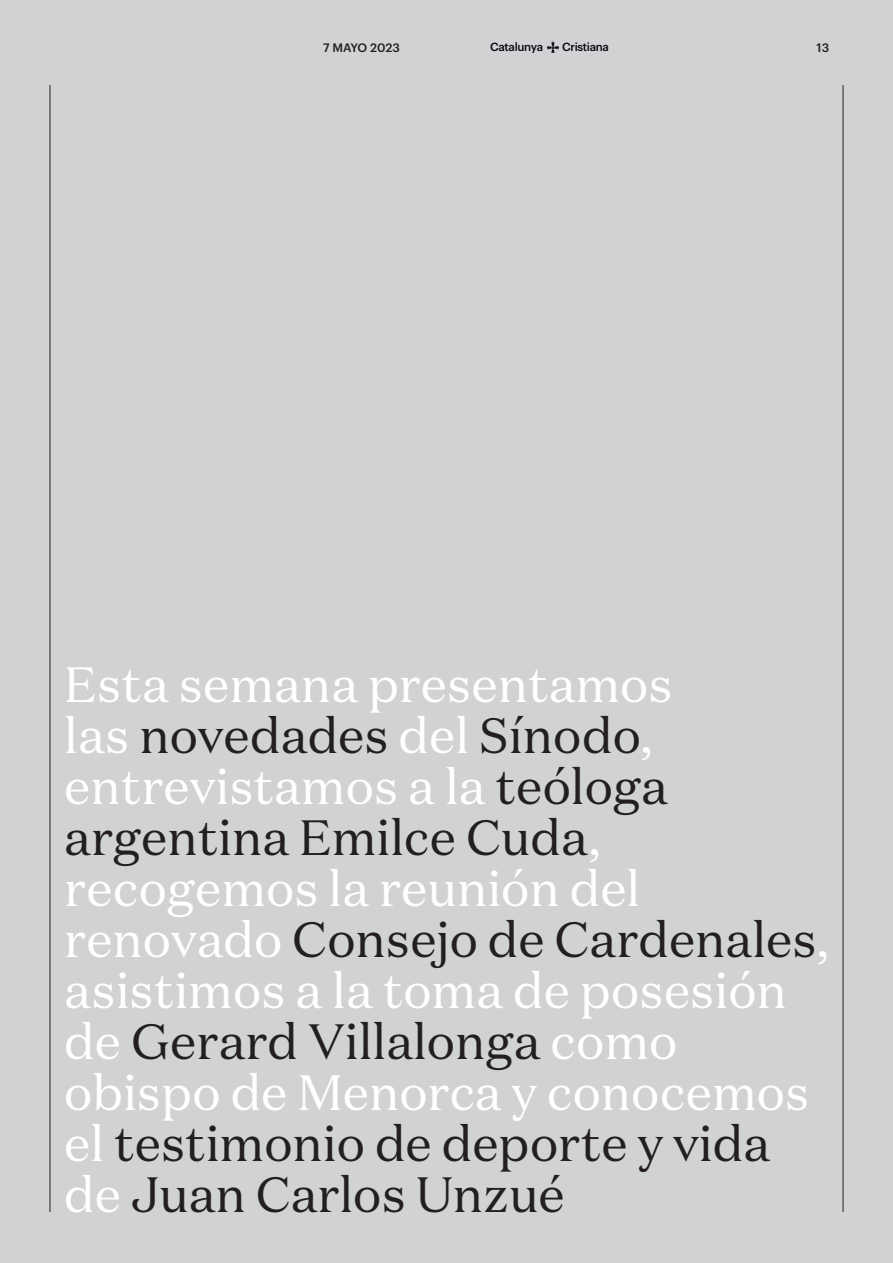
<style>
.page{position:relative;width:893px;height:1263px;background:#d1d2d4}
.page>*{position:absolute;margin:0;border:0;box-sizing:border-box;transform-origin:0 0}
.t1{font:49.5px/51px "Domaine Text";color:#fff}
.t2{font:500 12px "Graphik";color:#231f20}
.t3{font:500 11.55px "Graphik";letter-spacing:-.03em;color:#07090c}
.s1{color:#231f20}
</style>
<div class="page">
<hr style="left:843px;top:85px;width:1px;height:1127px;background:#231f20">
<svg style="left:547px;top:42px;width:12px;height:11px"></svg>
<hr style="left:50px;top:85px;width:1px;height:1127px;background:#231f20">
<p class="t2" style="left:323px;top:38px;width:78px">7 MAYO 2023</p>
<p class="t3" style="left:490px;top:38px;width:54px">Catalunya</p>
<p class="t3" style="left:562px;top:38px;width:48px">Cristiana</p>
<p class="t2" style="left:816px;top:38px;width:14px">13</p>
<p class="t1" style="left:64px;top:658px;width:766px">Esta semana presentamos<br>las <span class="s1">novedades</span> del <span class="s1">Sínodo</span>, entrevistamos a la <span class="s1">teóloga argentina Emilce Cuda</span>, recogemos la reunión del renovado <span class="s1">Consejo de Cardenales</span>, asistimos a la toma de posesión de <span class="s1">Gerard Villalonga</span> como obispo de Menorca y conocemos el <span class="s1">testimonio de deporte y vida </span>de <span class="s1">Juan Carlos Unzué</span></p>
</div>
